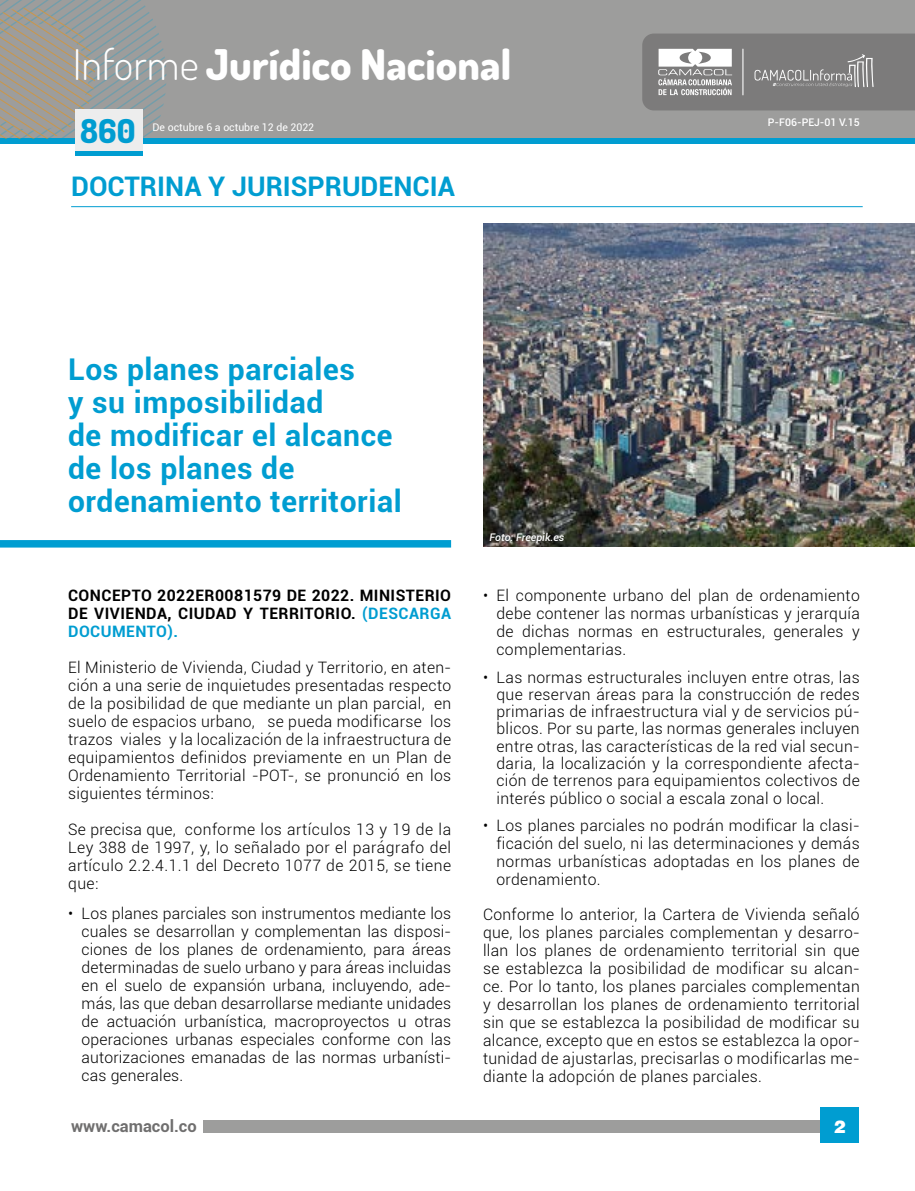
<style>
.page{position:relative;width:915px;height:1191px;background:#fff}
.page>*{position:absolute;margin:0;border:0;box-sizing:border-box;transform-origin:0 0}
.t1{font:800 42.3px "Dosis";color:#fff}
.t2{font:800 33px "Dosis";color:#009dd1}
.t3{font:700 30px/33px "Roboto";letter-spacing:.02em;color:#009dd1}
.t4{font:700 27px "Roboto";color:#009dd1}
.t5{font:900 19.5px "Helvetica";color:#fff}
.t6{font:700 16.5px "Roboto";color:#706f6f}
.t7{font:300 15.75px/18px "Roboto";letter-spacing:.02em;color:#000;text-align:justify}
.t8{font:700 15.75px/18px "Roboto";letter-spacing:.03em;color:#000;text-align:justify}
.t9{font:10.5px "Roboto";color:#fff}
.t10{font:500 10.5px "Roboto";color:#fff}
.t11{font:italic 500 10.5px "Roboto";color:#fff}
.s1{font-weight:300}
.s2{color:#009dd1}
</style>
<div class="page">
<div style="left:819px;top:1107px;width:39px;height:36px;background:#009dd1"></div>
<div style="left:0;top:0;width:914px;height:138px;background:#9d9d9c"></div>
<div style="left:0;top:138px;width:914px;height:6px;background:#009dd1"></div>
<svg style="left:0;top:0;width:167px;height:138px"></svg>
<svg style="left:642px;top:34px;width:272px;height:76px;background:#8a8989"></svg>
<hr style="left:742px;top:49px;width:1px;height:46px;background:#fff">
<div style="left:75px;top:151px;width:67px;height:5px;background:#009dd1"></div>
<div style="left:75px;top:110px;width:67px;height:41px;background:#ededed"></div>
<div style="left:203px;top:1120px;width:616px;height:12px;background:#9d9d9c"></div>
<div style="left:0;top:540px;width:451px;height:7px;background:#009dd1"></div>
<hr style="left:71px;top:206px;width:791px;height:1px;background:#009dd1">
<img style="left:483px;top:224px;width:431px;height:323px">
<h1 class="t1" style="left:73px;top:38px;width:440px"><span class="s1">Informe</span> Jurídico Nacional</h1>
<h2 class="t2" style="left:80px;top:110px;width:57px">860</h2>
<p class="t9" style="left:152px;top:120px;width:163px">De octubre 6 a octubre 12 de 2022</p>
<h3 class="t4" style="left:71px;top:167px;width:385px">DOCTRINA Y JURISPRUDENCIA</h3>
<h3 class="t3" style="left:68px;top:351px;width:335px">Los planes parciales<br>y su imposibilidad<br>de modificar el alcance de los planes de ordenamiento territorial</h3>
<p class="t11" style="left:489px;top:530px;width:76px">Foto: Freepik.es</p>
<p class="t10" style="left:767px;top:115px;width:93px">P-F06-PEJ-01 V.15</p>
<p class="t8" style="left:68px;top:585px;width:384px">CONCEPTO 2022ER0081579 DE 2022. MINISTERIO DE VIVIENDA, CIUDAD Y TERRITORIO. <span class="s2">(DESCARGA DOCUMENTO).</span></p>
<p class="t7" style="left:68px;top:658px;width:384px">El Ministerio de Vivienda, Ciudad y Territorio, en aten&shy;ción a una serie de inquietudes presentadas respecto de la posibilidad de que mediante un plan parcial, en suelo de espacios urbano, se pueda modificarse los trazos viales y la localización de la infraestructura de equipamientos definidos previamente en un Plan de Ordenamiento Territorial -POT-, se pronunció en los siguientes términos:</p>
<p class="t7" style="left:68px;top:820px;width:384px">Se precisa que, conforme los artículos 13 y 19 de la Ley 388 de 1997, y, lo señalado por el parágrafo del artículo 2.2.4.1.1 del Decreto 1077 de 2015, se tiene que:</p>
<p class="t7" style="left:82px;top:904px;width:371px;text-indent:-13px">• Los planes parciales son instrumentos mediante los cuales se desarrollan y complementan las disposi&shy;ciones de los planes de ordenamiento, para áreas determinadas de suelo urbano y para áreas incluidas en el suelo de expansión urbana, incluyendo, ade&shy;más, las que deban desarrollarse mediante unidades de actuación urbanística, macroproyectos u otras operaciones urbanas especiales conforme con las autorizaciones emanadas de las normas urbanísti&shy;cas generales.</p>
<p class="t6" style="left:71px;top:1114px;width:127px">www.camacol.co</p>
<p class="t7" style="left:496px;top:586px;width:364px;text-indent:-13px">• El componente urbano del plan de ordenamiento debe contener las normas urbanísticas y jerarquía de dichas normas en estructurales, generales y complementarias.</p>
<p class="t7" style="left:496px;top:668px;width:364px;line-height:17.4px;text-indent:-13px">• Las normas estructurales incluyen entre otras, las que reservan áreas para la construcción de redes primarias de infraestructura vial y de servicios pú&shy;blicos. Por su parte, las normas generales incluyen entre otras, las características de la red vial secun&shy;daria, la localización y la correspondiente afecta&shy;ción de terrenos para equipamientos colectivos de interés público o social a escala zonal o local.</p>
<p class="t7" style="left:496px;top:816px;width:364px;text-indent:-13px">• Los planes parciales no podrán modificar la clasi&shy;ficación del suelo, ni las determinaciones y demás normas urbanísticas adoptadas en los planes de ordenamiento.</p>
<p class="t7" style="left:483px;top:904px;width:378px">Conforme lo anterior, la Cartera de Vivienda señaló que, los planes parciales complementan y desarro&shy;llan los planes de ordenamiento territorial sin que se establezca la posibilidad de modificar su alcan&shy;ce. Por lo tanto, los planes parciales complementan y desarrollan los planes de ordenamiento territorial sin que se establezca la posibilidad de modificar su alcance, excepto que en estos se establezca la opor&shy;tunidad de ajustarlas, precisarlas o modificarlas me&shy;diante la adopción de planes parciales.</p>
<p class="t5" style="left:833px;top:1119px;width:13px">2</p>
</div>
